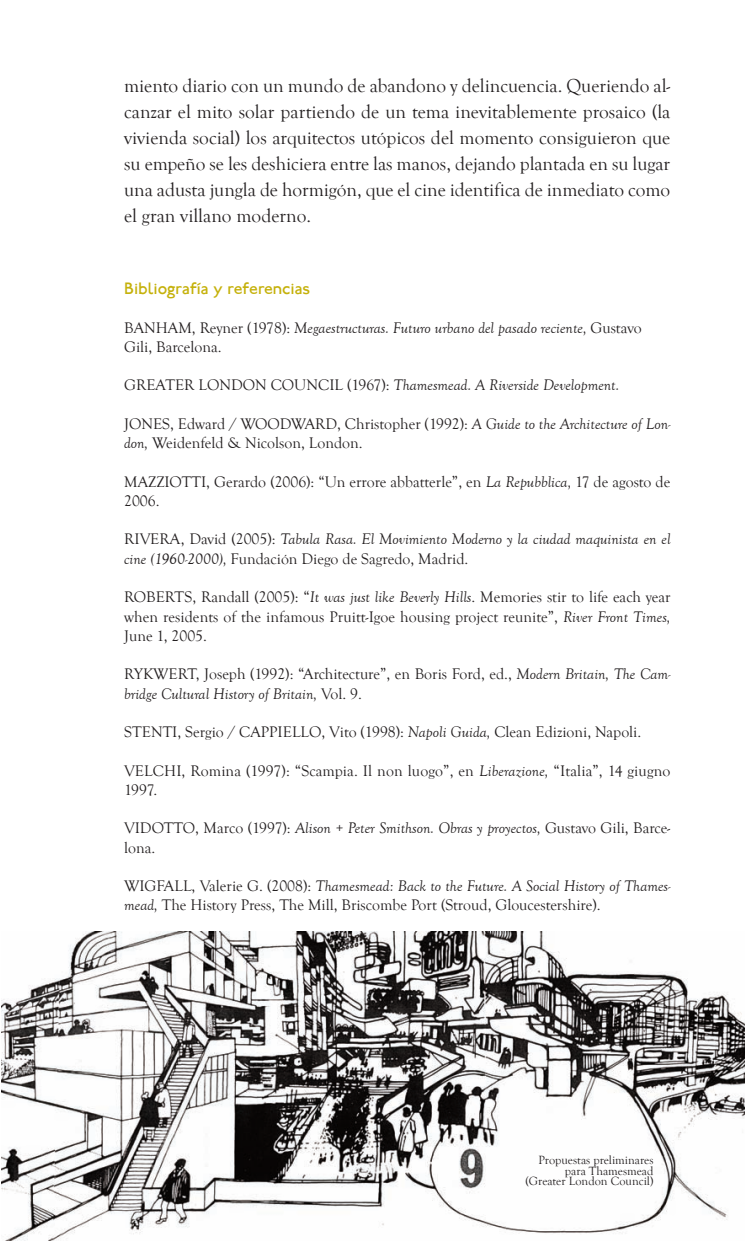
<style>
.page{position:relative;width:745px;height:1241px;background:#fff}
.page>*{position:absolute;margin:0;border:0;box-sizing:border-box;transform-origin:0 0}
.t1{font:19.25px/26.1px "Goudy Old Style T";letter-spacing:-.005em;color:#231f20;text-align:justify}
.t2{font:17.5px "P22 Underground";color:#c5b10b}
.t3{font:15.75px/19.2px "Goudy Old Style T";color:#231f20}
.t4{font:italic 15.75px/19.2px "Goudy Old Style T";color:#231f20}
.t5{font:12.25px/10.5px "Goudy Old Style T";color:#231f20;text-align:right}
.s1{font-style:normal}
.s2{font-style:italic}
</style>
<div class="page">
<img style="left:2px;top:931px;width:742px;height:309px">
<p class="t1" style="left:124px;top:72px;width:547px">miento diario con un mundo de abandono y delincuencia. Queriendo al&shy;canzar el mito solar partiendo de un tema inevitablemente prosaico (la vivienda social) los arquitectos utópicos del momento consiguieron que su empeño se les deshiciera entre las manos, dejando plantada en su lugar una adusta jungla de hormigón, que el cine identifica de inmediato como el gran villano moderno.</p>
<p class="t2" style="left:124px;top:281px;width:187px">Bibliografía y referencias</p>
<p class="t4" style="left:124px;top:318px;width:518px"><span class="s1">BANHAM, Reyner (1978):</span> Megaestructuras. Futuro urbano del pasado reciente, <span class="s1">Gustavo<br>Gili, Barcelona.</span></p>
<p class="t4" style="left:124px;top:375px;width:496px"><span class="s1">GREATER LONDON COUNCIL (1967):</span> Thamesmead. A Riverside Development.</p>
<p class="t3" style="left:124px;top:414px;width:547px">JONES, Edward / WOODWARD, Christopher (1992): <span class="s2">A Guide to the Architecture of Lon&shy;don,</span> Weidenfeld &amp; Nicolson, London.</p>
<p class="t3" style="left:124px;top:472px;width:547px">MAZZIOTTI, Gerardo (2006): “Un errore abbatterle”, en <span class="s2">La Repubblica,</span> 17 de agosto de<br>2006.</p>
<p class="t4" style="left:124px;top:529px;width:547px"><span class="s1">RIVERA, David (2005):</span> Tabula Rasa. El Movimiento Moderno y la ciudad maquinista en el cine (1960-2000), <span class="s1">Fundación Diego de Sagredo, Madrid.</span></p>
<p class="t3" style="left:124px;top:587px;width:547px;text-align:justify">ROBERTS, Randall (2005): “<span class="s2">It was just like Beverly Hills</span>. Memories stir to life each year when residents of the infamous Pruitt-Igoe housing project reunite”, <span class="s2">River Front Times, </span>June 1, 2005.</p>
<p class="t3" style="left:124px;top:664px;width:547px">RYKWERT, Joseph (1992): “Architecture”, en Boris Ford, ed., <span class="s2">Modern Britain, The Cam&shy;bridge Cultural History of Britain,</span> Vol. 9.</p>
<p class="t3" style="left:124px;top:722px;width:518px">STENTI, Sergio / CAPPIELLO, Vito (1998): <span class="s2">Napoli Guida,</span> Clean Edizioni, Napoli.</p>
<p class="t3" style="left:124px;top:760px;width:547px">VELCHI, Romina (1997): “Scampia. Il non luogo”, en <span class="s2">Liberazione,</span> “Italia”, 14 giugno<br>1997.</p>
<p class="t3" style="left:124px;top:818px;width:547px">VIDOTTO, Marco (1997): <span class="s2">Alison + Peter Smithson. Obras y proyectos,</span> Gustavo Gili, Barce&shy;lona.</p>
<p class="t3" style="left:124px;top:876px;width:547px">WIGFALL, Valerie G. (2008): <span class="s2">Thamesmead: Back to the Future. A Social History of Thames&shy;mead,</span> The History Press, The Mill, Briscombe Port (Stroud, Gloucestershire).</p>
<p class="t5" style="left:525px;top:1154px;width:129px">Propuestas preliminares para Thamesmead (Greater London Council)</p>
</div>
